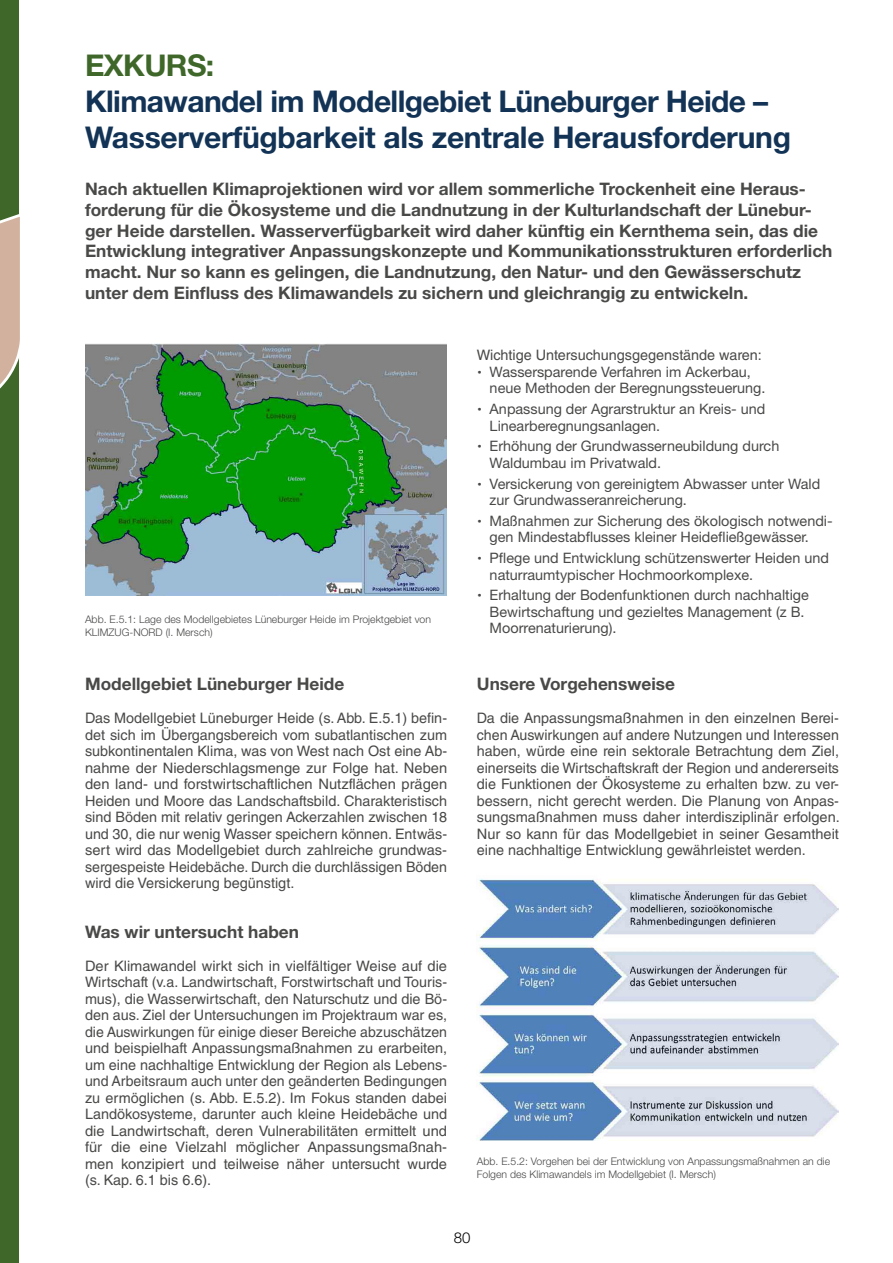
<style>
.page{position:relative;width:893px;height:1263px;background:#fff}
.page>*{position:absolute;margin:0;border:0;box-sizing:border-box;transform-origin:0 0}
.t1{font:700 30px/36px "Helvetica Neue LT Std";letter-spacing:-.01em;color:#123355}
.t2{font:700 30px "Helvetica Neue LT Std";letter-spacing:-.02em;color:#3e6729}
.t3{font:700 17.25px/20.7px "Helvetica Neue LT Std";color:#494948}
.t4{font:300 15px "Helvetica Neue LT Std";color:#000}
.t5{font:14.4px/16.5px "Helvetica LT Std";color:#494948;text-align:justify}
.t6{font:14.4px/16.5px "Helvetica Neue LT Std";color:#494948}
.t7{font:300 10.5px/12.6px "Helvetica Neue LT Std";color:#494948}
.s1{font-family:"Chalkboard";font-weight:700}
</style>
<div class="page">
<img style="left:477px;top:879px;width:361px;height:262px">
<img style="left:85px;top:343px;width:361px;height:253px">
<svg style="left:0;top:0;width:20px;height:1263px;background:#507038"></svg>
<h1 class="t2" style="left:85px;top:46px;width:131px">EXKURS:</h1>
<h1 class="t1" style="left:85px;top:82px;width:707px">Klimawandel im Modellgebiet Lüneburger Heide –<br>Wasserverfügbarkeit als zentrale Herausforderung</h1>
<p class="t3" style="left:85px;top:178px;width:749px">Nach aktuellen Klimaprojektionen wird vor allem sommerliche Trockenheit eine Heraus&shy;forderung für die Ökosysteme und die Landnutzung in der Kulturlandschaft der Lünebur&shy;ger Heide darstellen. Wasserverfügbarkeit wird daher künftig ein Kernthema sein, das die Entwicklung integrativer Anpassungskonzepte und Kommunikationsstrukturen erforderlich macht. Nur so kann es gelingen, die Landnutzung, den Natur- und den Gewässerschutz unter dem Einfluss des Klimawandels zu sichern und gleichrangig zu entwickeln.</p>
<p class="t7" style="left:85px;top:613px;width:348px">Abb. E.5.1: Lage des Modellgebietes Lüneburger Heide im Projektgebiet von<br>KLIMZUG-NORD (I. Mersch)</p>
<p class="t3" style="left:85px;top:673px;width:261px">Modellgebiet Lüneburger Heide</p>
<p class="t5" style="left:85px;top:710px;width:364px">Das Modellgebiet Lüneburger Heide (s. Abb. E.5.1) befin&shy;det sich im Übergangsbereich vom subatlantischen zum subkontinentalen Klima, was von West nach Ost eine Ab&shy;nahme der Niederschlagsmenge zur Folge hat. Neben den land- und forstwirtschaftlichen Nutzflächen prägen Heiden und Moore das Landschaftsbild. Charakteristisch sind Böden mit relativ geringen Ackerzahlen zwischen 18 und 30, die nur wenig Wasser speichern können. Entwäs&shy;sert wird das Modellgebiet durch zahlreiche grundwas&shy;sergespeiste Heidebäche. Durch die durchlässigen Böden wird die Versickerung begünstigt.</p>
<p class="t3" style="left:85px;top:921px;width:216px">Was wir untersucht haben</p>
<p class="t5" style="left:85px;top:957px;width:364px">Der Klimawandel wirkt sich in vielfältiger Weise auf die Wirtschaft (v.a. Landwirtschaft, Forstwirtschaft und Touris&shy;mus), die Wasserwirtschaft, den Naturschutz und die Bö&shy;den aus. Ziel der Untersuchungen im Projektraum war es, die Auswirkungen für einige dieser Bereiche abzuschätzen und beispielhaft Anpassungsmaßnahmen zu erarbeiten, um eine nachhaltige Entwicklung der Region als Lebens&shy;und Arbeitsraum auch unter den geänderten Bedingungen zu ermöglichen (s. Abb. E.5.2). Im Fokus standen dabei Landökosysteme, darunter auch kleine Heidebäche und die Landwirtschaft, deren Vulnerabilitäten ermittelt und für die eine Vielzahl möglicher Anpassungsmaßnah&shy;men konzipiert und teilweise näher untersucht wurde (s. Kap. 6.1 bis 6.6).</p>
<p class="t5" style="left:477px;top:347px;width:287px">Wichtige Untersuchungsgegenstände waren:</p>
<p class="t6" style="left:490px;top:363px;width:277px;text-indent:-13px"><span class="s1">·</span> Wassersparende Verfahren im Ackerbau, neue Methoden der Beregnungssteuerung.</p>
<p class="t6" style="left:490px;top:400px;width:277px;text-indent:-13px"><span class="s1">·</span> Anpassung der Agrarstruktur an Kreis- und<br>Linearberegnungsanlagen.</p>
<p class="t6" style="left:490px;top:438px;width:291px;text-indent:-13px"><span class="s1">·</span> Erhöhung der Grundwasserneubildung durch<br>Waldumbau im Privatwald.</p>
<p class="t6" style="left:490px;top:475px;width:332px;text-indent:-13px"><span class="s1">·</span> Versickerung von gereinigtem Abwasser unter Wald zur Grundwasseranreicherung.</p>
<p class="t6" style="left:490px;top:512px;width:344px;text-indent:-13px"><span class="s1">·</span> Maßnahmen zur Sicherung des ökologisch notwendi&shy;gen Mindestabflusses kleiner Heidefließgewässer.</p>
<p class="t6" style="left:490px;top:549px;width:341px;text-indent:-13px"><span class="s1">·</span> Pflege und Entwicklung schützenswerter Heiden und naturraumtypischer Hochmoorkomplexe.</p>
<p class="t6" style="left:490px;top:587px;width:321px;text-indent:-13px"><span class="s1">·</span> Erhaltung der Bodenfunktionen durch nachhaltige<br>Bewirtschaftung und gezieltes Management (z B.<br>Moorrenaturierung).</p>
<p class="t3" style="left:477px;top:673px;width:200px">Unsere Vorgehensweise</p>
<p class="t5" style="left:477px;top:710px;width:364px">Da die Anpassungsmaßnahmen in den einzelnen Berei&shy;chen Auswirkungen auf andere Nutzungen und Interessen haben, würde eine rein sektorale Betrachtung dem Ziel, einerseits die Wirtschaftskraft der Region und andererseits die Funktionen der Ökosysteme zu erhalten bzw. zu ver&shy;bessern, nicht gerecht werden. Die Planung von Anpas&shy;sungsmaßnahmen muss daher interdisziplinär erfolgen.<br>Nur so kann für das Modellgebiet in seiner Gesamtheit eine nachhaltige Entwicklung gewährleistet werden.</p>
<p class="t7" style="left:477px;top:1155px;width:355px">Abb. E.5.2: Vorgehen bei der Entwicklung von Anpassungsmaßnahmen an die<br>Folgen des Klimawandels im Modellgebiet (I. Mersch)</p>
<p class="t4" style="left:454px;top:1229px;width:18px">80</p>
</div>
